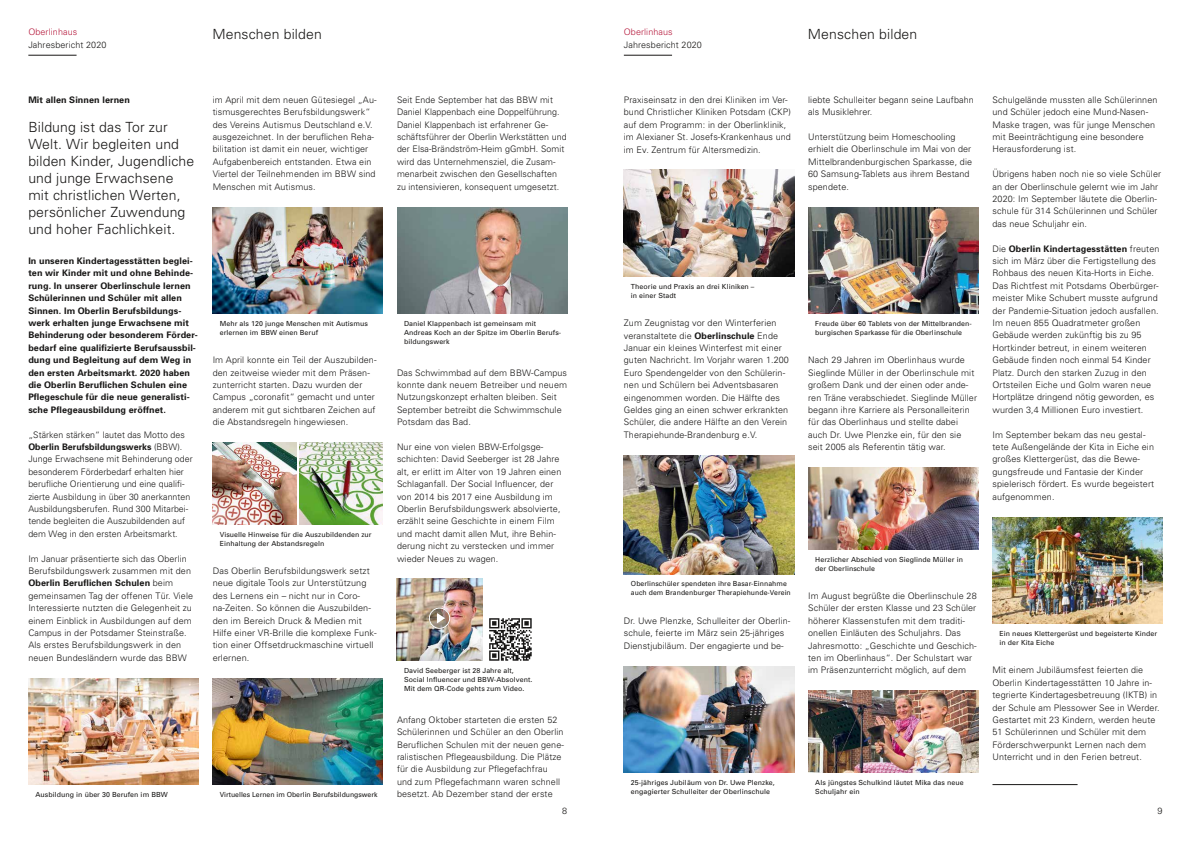
<style>
.page{position:relative;width:1191px;height:842px;background:#fff}
.page>*{position:absolute;margin:0;border:0;box-sizing:border-box;transform-origin:0 0}
.t1{font:300 14px/17px "Univers";letter-spacing:.01em;color:#181716}
.t2{font:300 9px/12.4px "Univers";letter-spacing:.01em;color:#181716}
.t3{font:700 9px/12.4px "Univers";letter-spacing:.01em;color:#181716}
.t4{font:300 9px "Univers";letter-spacing:.01em;color:#b61a3d}
.t5{font:7px/9px "Univers";letter-spacing:.01em;color:#181716}
.s1{font-weight:700}
</style>
<div class="page">
<hr style="left:28px;top:55px;width:49px;height:1px;background:#181716">
<hr style="left:624px;top:55px;width:48px;height:1px;background:#181716">
<hr style="left:992px;top:784px;width:85px;height:1px;background:#181716">
<img style="left:28px;top:679px;width:170px;height:106px">
<img style="left:213px;top:679px;width:170px;height:106px">
<img style="left:213px;top:207px;width:170px;height:107px">
<img style="left:397px;top:207px;width:170px;height:107px">
<img style="left:624px;top:666px;width:170px;height:107px">
<img style="left:808px;top:691px;width:170px;height:82px">
<img style="left:808px;top:467px;width:170px;height:82px">
<img style="left:992px;top:517px;width:170px;height:107px">
<img style="left:808px;top:207px;width:170px;height:106px">
<img style="left:624px;top:170px;width:170px;height:106px">
<img style="left:624px;top:455px;width:170px;height:119px">
<img style="left:213px;top:442px;width:83px;height:82px">
<img style="left:299px;top:442px;width:84px;height:82px">
<img style="left:397px;top:579px;width:85px;height:82px">
<svg style="left:489px;top:618px;width:42px;height:43px"></svg>
<svg style="left:429px;top:607px;width:21px;height:22px"></svg>
<svg style="left:437px;top:613px;width:8px;height:10px"></svg>
<div style="left:429px;top:607px;width:21px;height:22px;border:1px solid #fff;border-radius:50%"></div>
<p class="t4" style="left:28px;top:27px;width:50px">Oberlinhaus</p>
<p class="t2" style="left:28px;top:39px;width:80px">Jahresbericht 2020</p>
<p class="t4" style="left:624px;top:27px;width:50px">Oberlinhaus</p>
<p class="t2" style="left:624px;top:39px;width:80px">Jahresbericht 2020</p>
<h1 class="t1" style="left:212px;top:26px;width:111px">Menschen bilden</h1>
<h1 class="t1" style="left:808px;top:26px;width:111px">Menschen bilden</h1>
<p class="t3" style="left:28px;top:93px;width:103px">Mit allen Sinnen lernen</p>
<h1 class="t1" style="left:28px;top:119px;width:167px">Bildung ist das Tor zur<br>Welt. Wir begleiten und bilden Kinder, Jugendliche und junge Erwachsene mit christlichen Werten, persönlicher Zuwendung und hoher Fachlichkeit.</h1>
<p class="t3" style="left:28px;top:255px;width:171px">In unseren Kindertagesstätten beglei&shy;ten wir Kinder mit und ohne Behinde&shy;rung. In unserer Oberlinschule lernen Schülerinnen und Schüler mit allen Sinnen. Im Oberlin Berufsbildungs&shy;werk erhalten junge Erwachsene mit Behinderung oder besonderem Förder&shy;bedarf eine qualifizierte Berufsaussbil&shy;dung und Begleitung auf dem Weg in den ersten Arbeitsmarkt. 2020 haben die Oberlin Beruflichen Schulen eine Pflegeschule für die neue generalisti&shy;sche Pflegeausbildung eröffnet.</p>
<p class="t2" style="left:28px;top:428px;width:166px">„Stärken stärken“ lautet das Motto des <span class="s1">Oberlin Berufsbildungswerks</span> (BBW).<br>Junge Erwachsene mit Behinderung oder besonderem Förderbedarf erhalten hier berufliche Orientierung und eine qualifi&shy;zierte Ausbildung in über 30 anerkannten Ausbildungsberufen. Rund 300 Mitarbei&shy;tende begleiten die Auszubildenden auf dem Weg in den ersten Arbeitsmarkt.</p>
<p class="t2" style="left:28px;top:552px;width:166px">Im Januar präsentierte sich das Oberlin Berufsbildungswerk zusammen mit den <span class="s1">Oberlin Beruflichen Schulen</span> beim gemeinsamen Tag der offenen Tür. Viele Interessierte nutzten die Gelegenheit zu einem Einblick in Ausbildungen auf dem Campus in der Potsdamer Steinstraße.<br>Als erstes Berufsbildungswerk in den neuen Bundesländern wurde das BBW</p>
<p class="t2" style="left:213px;top:93px;width:165px">im April mit dem neuen Gütesiegel „Au&shy;tismusgerechtes Berufsbildungswerk“ des Vereins Autismus Deutschland e.V. ausgezeichnet. In der beruflichen Reha&shy;bilitation ist damit ein neuer, wichtiger Aufgabenbereich entstanden. Etwa ein Viertel der Teilnehmenden im BBW sind Menschen mit Autismus.</p>
<p class="t2" style="left:397px;top:93px;width:171px">Seit Ende September hat das BBW mit Daniel Klappenbach eine Doppelführung.<br>Daniel Klappenbach ist erfahrener Ge&shy;schäftsführer der Oberlin Werkstätten und der Elsa-Brändström-Heim gGmbH. Somit wird das Unternehmensziel, die Zusam&shy;menarbeit zwischen den Gesellschaften zu intensivieren, konsequent umgesetzt.</p>
<p class="t5" style="left:220px;top:319px;width:150px">Mehr als 120 junge Menschen mit Autismus erlernen im BBW einen Beruf</p>
<p class="t5" style="left:404px;top:319px;width:159px">Daniel Klappenbach ist gemeinsam mit<br>Andreas Koch an der Spitze im Oberlin Berufs&shy;bildungswerk</p>
<p class="t2" style="left:213px;top:354px;width:165px">Im April konnte ein Teil der Auszubilden&shy;den zeitweise wieder mit dem Präsen&shy;zunterricht starten. Dazu wurden der Campus „coronafit“ gemacht und unter anderem mit gut sichtbaren Zeichen auf die Abstandsregeln hingewiesen.</p>
<p class="t5" style="left:220px;top:530px;width:153px">Visuelle Hinweise für die Auszubildenden zur<br>Einhaltung der Abstandsregeln</p>
<p class="t2" style="left:213px;top:565px;width:165px">Das Oberlin Berufsbildungswerk setzt neue digitale Tools zur Unterstützung des Lernens ein – nicht nur in Coro&shy;na-Zeiten. So können die Auszubilden&shy;den im Bereich Druck &amp; Medien mit Hilfe einer VR-Brille die komplexe Funk&shy;tion einer Offsetdruckmaschine virtuell erlernen.</p>
<p class="t2" style="left:397px;top:366px;width:172px">Das Schwimmbad auf dem BBW-Campus konnte dank neuem Betreiber und neuem Nutzungskonzept erhalten bleiben. Seit September betreibt die Schwimmschule Potsdam das Bad.</p>
<p class="t2" style="left:397px;top:441px;width:166px">Nur eine von vielen BBW-Erfolgsge&shy;schichten: David Seeberger ist 28 Jahre alt, er erlitt im Alter von 19 Jahren einen Schlaganfall. Der Social Influencer, der von 2014 bis 2017 eine Ausbildung im Oberlin Berufsbildungswerk absolvierte, erzählt seine Geschichte in einem Film und macht damit allen Mut, ihre Behin&shy;derung nicht zu verstecken und immer wieder Neues zu wagen.</p>
<p class="t5" style="left:404px;top:666px;width:130px">David Seeberger ist 28 Jahre alt,<br>Social Influencer und BBW-Absolvent.<br>Mit dem QR-Code gehts zum Video.</p>
<p class="t5" style="left:35px;top:790px;width:134px">Ausbildung in über 30 Berufen im BBW</p>
<p class="t5" style="left:220px;top:790px;width:159px">Virtuelles Lernen im Oberlin Berufsbildungswerk</p>
<p class="t2" style="left:397px;top:713px;width:168px">Anfang Oktober starteten die ersten 52<br>Schülerinnen und Schüler an den Oberlin Beruflichen Schulen mit der neuen gene&shy;ralistischen Pflegeausbildung. Die Plätze für die Ausbildung zur Pflegefachfrau und zum Pflegefachmann waren schnell besetzt. Ab Dezember stand der erste</p>
<p class="t2" style="left:624px;top:93px;width:169px">Praxiseinsatz in den drei Kliniken im Ver&shy;bund Christlicher Kliniken Potsdam (CKP) auf dem Programm: in der Oberlinklinik, im Alexianer St. Josefs-Krankenhaus und im Ev. Zentrum für Altersmedizin.</p>
<p class="t5" style="left:631px;top:282px;width:125px">Theorie und Praxis an drei Kliniken – in einer Stadt</p>
<p class="t2" style="left:624px;top:317px;width:166px">Zum Zeugnistag vor den Winterferien veranstaltete die <span class="s1">Oberlinschule</span> Ende Januar ein kleines Winterfest mit einer guten Nachricht. Im Vorjahr waren 1.200<br>Euro Spendengelder von den Schülerin&shy;nen und Schülern bei Adventsbasaren eingenommen worden. Die Hälfte des Geldes ging an einen schwer erkrankten Schüler, die andere Hälfte an den Verein Therapiehunde-Brandenburg e.V.</p>
<p class="t2" style="left:808px;top:93px;width:167px">liebte Schulleiter begann seine Laufbahn als Musiklehrer.</p>
<p class="t2" style="left:808px;top:131px;width:165px">Unterstützung beim Homeschooling erhielt die Oberlinschule im Mai von der Mittelbrandenburgischen Sparkasse, die 60 Samsung-Tablets aus ihrem Bestand spendete.</p>
<p class="t5" style="left:815px;top:319px;width:158px">Freude über 60 Tablets von der Mittelbranden&shy;burgischen Sparkasse für die Oberlinschule</p>
<p class="t2" style="left:808px;top:354px;width:170px">Nach 29 Jahren im Oberlinhaus wurde Sieglinde Müller in der Oberlinschule mit großem Dank und der einen oder ande&shy;ren Träne verabschiedet. Sieglinde Müller begann ihre Karriere als Personalleiterin für das Oberlinhaus und stellte dabei auch Dr. Uwe Plenzke ein, für den sie seit 2005 als Referentin tätig war.</p>
<p class="t2" style="left:992px;top:93px;width:166px">Schulgelände mussten alle Schülerinnen und Schüler jedoch eine Mund-Nasen-Maske tragen, was für junge Menschen mit Beeinträchtigung eine besondere Herausforderung ist.</p>
<p class="t2" style="left:992px;top:168px;width:170px">Übrigens haben noch nie so viele Schüler an der Oberlinschule gelernt wie im Jahr 2020: Im September läutete die Oberlin&shy;schule für 314 Schülerinnen und Schüler das neue Schuljahr ein.</p>
<p class="t2" style="left:992px;top:242px;width:168px">Die <span class="s1">Oberlin Kindertagesstätten</span> freuten sich im März über die Fertigstellung des Rohbaus des neuen Kita-Horts in Eiche.<br>Das Richtfest mit Potsdams Oberbürger&shy;meister Mike Schubert musste aufgrund der Pandemie-Situation jedoch ausfallen.<br>Im neuen 855 Quadratmeter großen Gebäude werden zukünftig bis zu 95<br>Hortkinder betreut, in einem weiteren Gebäude finden noch einmal 54 Kinder Platz. Durch den starken Zuzug in den Ortsteilen Eiche und Golm waren neue Hortplätze dringend nötig geworden, es wurden 3,4 Millionen Euro investiert.</p>
<p class="t2" style="left:992px;top:428px;width:163px">Im September bekam das neu gestal&shy;tete Außengelände der Kita in Eiche ein großes Klettergerüst, das die Bewe&shy;gungsfreude und Fantasie der Kinder spielerisch fördert. Es wurde begeistert aufgenommen.</p>
<p class="t5" style="left:631px;top:579px;width:161px">Oberlinschüler spendeten ihre Basar-Einnahme auch dem Brandenburger Therapiehunde-Verein</p>
<p class="t2" style="left:624px;top:614px;width:168px">Dr. Uwe Plenzke, Schulleiter der Oberlin&shy;schule, feierte im März sein 25-jähriges<br>Dienstjubiläum. Der engagierte und be-</p>
<p class="t5" style="left:815px;top:555px;width:149px">Herzlicher Abschied von Sieglinde Müller in der Oberlinschule</p>
<p class="t2" style="left:808px;top:589px;width:170px">Im August begrüßte die Oberlinschule 28<br>Schüler der ersten Klasse und 23 Schüler höherer Klassenstufen mit dem traditi&shy;onellen Einläuten des Schuljahrs. Das Jahresmotto: „Geschichte und Geschich&shy;ten im Oberlinhaus“. Der Schulstart war im Präsenzunterricht möglich, auf dem</p>
<p class="t5" style="left:631px;top:778px;width:145px">25-jähriges Jubiläum von Dr. Uwe Plenzke, engagierter Schulleiter der Oberlinschule</p>
<p class="t5" style="left:815px;top:778px;width:150px">Als jüngstes Schulkind läutet Mika das neue<br>Schuljahr ein</p>
<p class="t5" style="left:999px;top:629px;width:159px">Ein neues Klettergerüst und begeisterte Kinder in der Kita Eiche</p>
<p class="t2" style="left:992px;top:664px;width:169px">Mit einem Jubiläumsfest feierten die Oberlin Kindertagesstätten 10 Jahre in&shy;tegrierte Kindertagesbetreuung (IKTB) in der Schule am Plessower See in Werder.<br>Gestartet mit 23 Kindern, werden heute 51 Schülerinnen und Schüler mit dem Förderschwerpunkt Lernen nach dem Unterricht und in den Ferien betreut.</p>
<p class="t2" style="left:562px;top:804px;width:7px">8</p>
<p class="t2" style="left:1157px;top:804px;width:7px">9</p>
</div>
